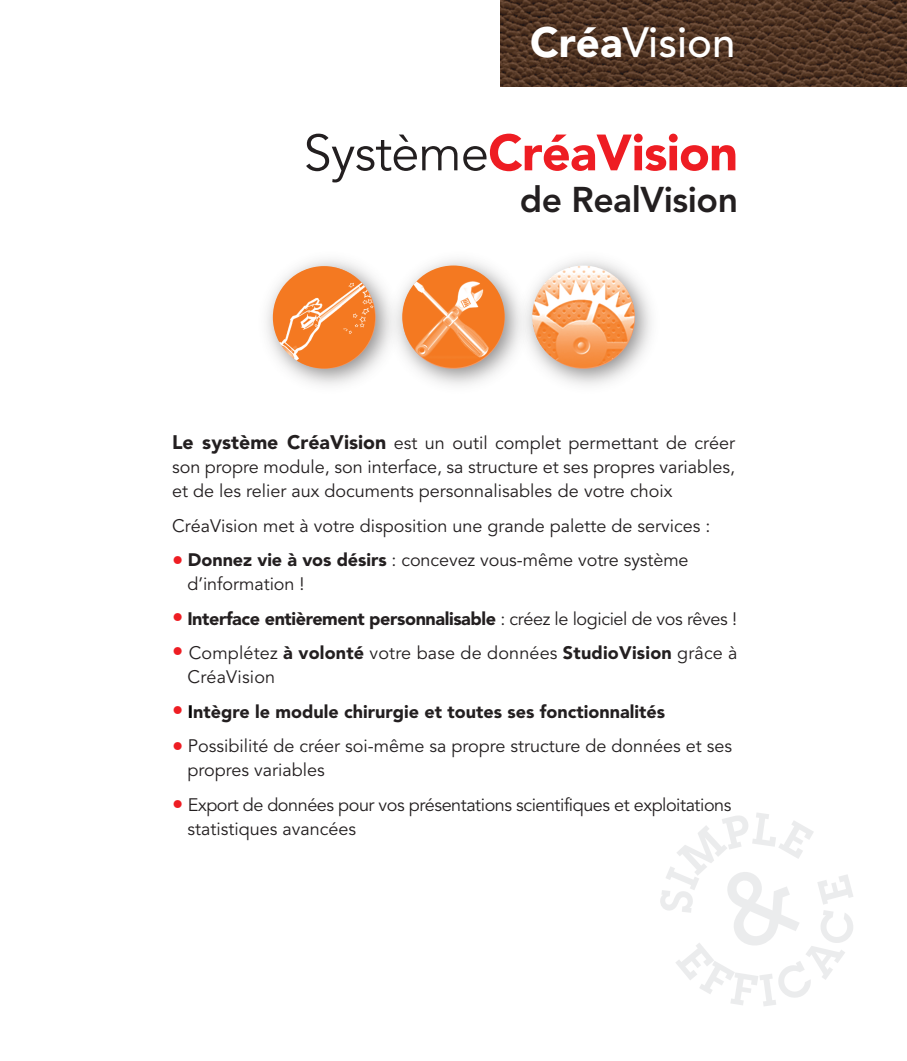
<style>
.page{position:relative;width:907px;height:1061px;background:#fff}
.page>*{position:absolute;margin:0;border:0;box-sizing:border-box;transform-origin:0 0}
.t1{font:900 50.55px "Avenir";letter-spacing:-.015em;color:#ee1d23}
.t2{font:500 42px "Avenir";color:#fff}
.t3{font:800 35.55px "Avenir";letter-spacing:-.015em;color:#231f20}
.t4{font:18px/24px "Avenir";color:#231f20}
.t5{font:18px/24px "Avenir";letter-spacing:-.025em;color:#231f20}
.t6{font:900 18px "Avenir";letter-spacing:-.02em;color:#231f20}
.t7{font:900 18px "Avenir";color:#231f20}
.s1{font-weight:900}
.s2{font-weight:400;color:#231f20}
.s3{font-weight:900;font-size:19.5px}
.s4{font-size:22.5px;color:#ee1d23}
.s5{font-weight:400;font-size:22.5px;color:#ee1d23}
.s6{font-weight:400}
.s7{color:#000}
</style>
<div class="page">
<img style="left:501px;top:0;width:406px;height:86px">
<img style="left:266px;top:259px;width:116px;height:126px">
<img style="left:382px;top:259px;width:130px;height:126px">
<img style="left:512px;top:259px;width:139px;height:126px">
<img style="left:402px;top:265px;width:102px;height:103px;border-radius:51px">
<img style="left:532px;top:265px;width:102px;height:103px;border-radius:51px">
<img style="left:273px;top:266px;width:102px;height:102px;border-radius:51px">
<svg style="left:660px;top:813px;width:193px;height:193px"></svg>
<svg style="left:899px;top:0;width:8px;height:8px"></svg>
<h2 class="t2" style="left:530px;top:18px;width:207px"><span class="s1">Créa</span>Vision</h2>
<h1 class="t1" style="left:304px;top:122px;width:436px"><span class="s2">Système</span>CréaVision</h1>
<h3 class="t3" style="left:520px;top:178px;width:220px">de RealVision</h3>
<p class="t4" style="left:172px;top:431px;width:565px;text-align:justify"><span class="s3">Le système CréaVision</span> est un outil complet permettant de créer son propre module, son interface, sa structure et ses propres variables, et de les relier aux documents personnalisables de votre choix</p>
<p class="t4" style="left:172px;top:514px;width:540px">CréaVision met à votre disposition une grande palette de services :</p>
<p class="t4" style="left:187px;top:548px;width:503px;text-indent:-15px"><span class="s4">•</span> <span class="s1">Donnez vie à vos désirs</span> : concevez vous-même votre système d’information !</p>
<p class="t6" style="left:172px;top:607px;width:566px"><span class="s5">•</span> Interface entièrement personnalisable <span class="s6">: créez le logiciel de vos rêves !</span></p>
<p class="t4" style="left:188px;top:641px;width:551px;text-indent:-16px"><span class="s4">•</span> Complétez <span class="s1">à volonté</span> votre base de données <span class="s1">StudioVision</span> grâce à<br>CréaVision</p>
<p class="t7" style="left:172px;top:700px;width:495px"><span class="s5">•</span> <span class="s7">I</span>ntègre le module chirurgie et toutes ses fonctionnalités</p>
<p class="t4" style="left:187px;top:734px;width:546px;text-indent:-15px"><span class="s4">•</span> Possibilité de créer soi-même sa propre structure de données et ses propres variables</p>
<p class="t5" style="left:187px;top:793px;width:545px;text-indent:-15px"><span class="s4">•</span> Export de données pour vos présentations scientifiques et exploitations statistiques avancées</p>
</div>
